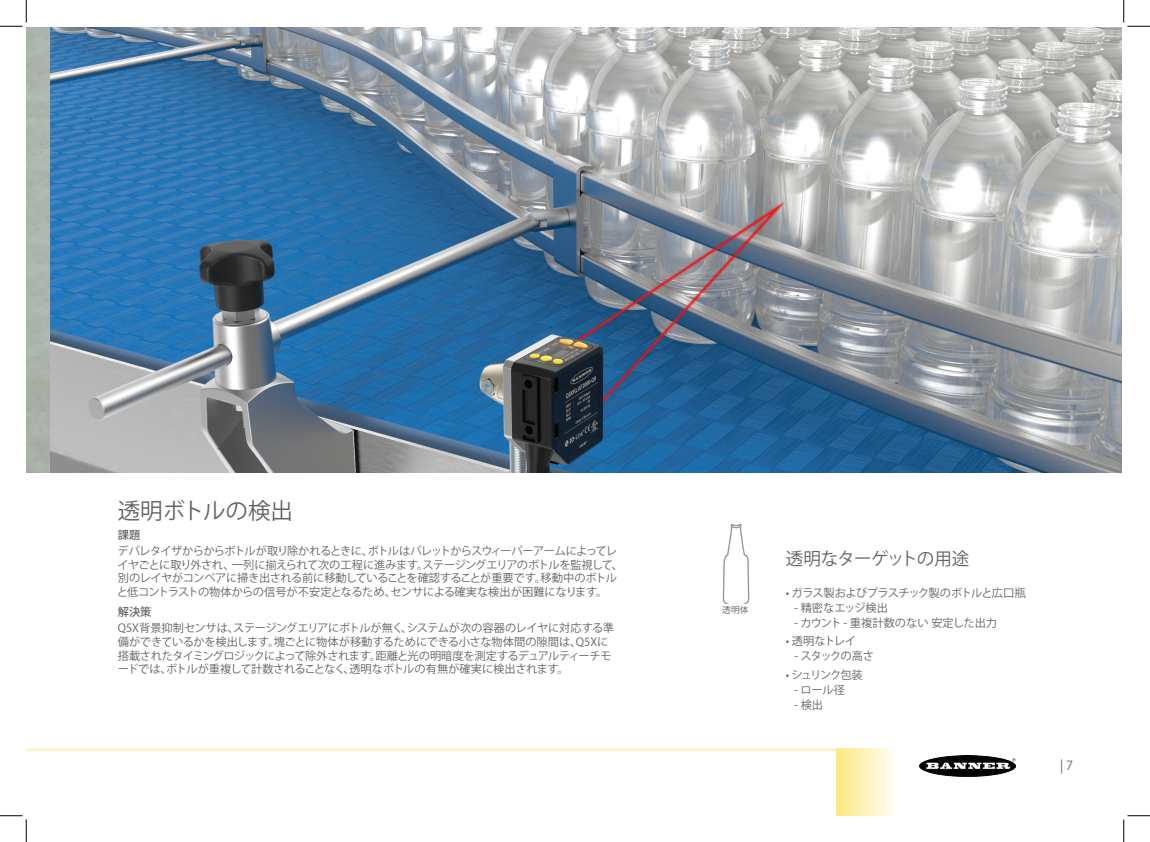
<style>
.page{position:relative;width:1150px;height:842px;background:#fff}
.page>*{position:absolute;margin:0;border:0;box-sizing:border-box;transform-origin:0 0}
.t1{font:22.5px "Koz Go Pro";color:#636366}
.t2{font:17.5px "Koz Go Pro";letter-spacing:-.04em;color:#636366}
.t3{font:12.5px "Koz Go Pro";color:#636366}
.t4{font:11.25px/13.8px "Koz Go Pro";letter-spacing:-.04em;color:#636366}
.t5{font:11.25px "Koz Go Pro";color:#636366}
.t6{font:11.25px "Koz Go Pro";letter-spacing:-.01em;color:#636366}
.t7{font:11.25px "Koz Go Pro";letter-spacing:-.08em;color:#636366}
.t8{font:11.25px "Koz Go Pro";letter-spacing:-.125em;color:#636366}
.t9{font:500 11.25px "Koz Go Pro";color:#636366}
.t10{font:8.75px "Koz Go Pro";color:#636366}
</style>
<div class="page">
<div style="left:836px;top:748px;width:61px;height:67px;background:linear-gradient(to right,#fde97f,#fefefb)"></div>
<img style="left:919px;top:755px;width:96px;height:22px">
<hr style="left:26px;top:748px;width:810px;height:2px;background:#fcd505">
<svg style="left:722px;top:525px;width:28px;height:78px"></svg>
<div style="left:26px;top:28px;width:25px;height:444px;background:#acb4ab"></div>
<svg style="left:51px;top:28px;width:1070px;height:444px;background:#748ea5"></svg>
<svg style="left:0;top:0;width:27px;height:27px"></svg>
<svg style="left:0;top:815px;width:27px;height:27px"></svg>
<svg style="left:1123px;top:0;width:27px;height:27px"></svg>
<svg style="left:1123px;top:815px;width:27px;height:27px"></svg>
<h1 class="t1" style="left:118px;top:496px;width:177px">透明ボトルの検出</h1>
<p class="t9" style="left:118px;top:527px;width:24px">課題</p>
<p class="t4" style="left:117px;top:544px;width:508px">デパレタイザからからボトルが取り除かれるときに、ボトルはパレットからスウィーパーアームによってレイヤごとに取り外され、一列に揃えられて次の工程に進みます。ステージングエリアのボトルを監視して、別のレイヤがコンベアに掃き出される前に移動していることを確認することが重要です。移動中のボトルと低コントラストの物体からの信号が不安定となるため、センサによる確実な検出が困難になります。</p>
<p class="t9" style="left:118px;top:604px;width:35px">解決策</p>
<p class="t4" style="left:118px;top:621px;width:498px">Q5X背景抑制センサは、ステージングエリアにボトルが無く、システムが次の容器のレイヤに対応する準備ができているかを検出します。塊ごとに物体が移動するためにできる小さな物体間の隙間は、Q5Xに搭載されたタイミングロジックによって除外されます。距離と光の明暗度を測定するデュアルティーチモードでは、ボトルが重複して計数されることなく、透明なボトルの有無が確実に検出されます。</p>
<p class="t10" style="left:722px;top:604px;width:28px">透明体</p>
<h2 class="t2" style="left:786px;top:547px;width:185px">透明なターゲットの用途</h2>
<p class="t4" style="left:786px;top:586px;width:241px">• ガラス製およびプラスチック製のボトルと広口瓶</p>
<p class="t6" style="left:794px;top:600px;width:95px">- 精密なエッジ検出</p>
<p class="t5" style="left:794px;top:615px;width:204px">- カウント - 重複計数のない 安定した出力</p>
<p class="t4" style="left:786px;top:634px;width:72px">• 透明なトレイ</p>
<p class="t7" style="left:795px;top:649px;width:81px">- スタックの高さ</p>
<p class="t8" style="left:786px;top:667px;width:78px">• シュリンク包装</p>
<p class="t4" style="left:794px;top:683px;width:52px">- ロール径</p>
<p class="t4" style="left:794px;top:698px;width:30px">- 検出</p>
<p class="t3" style="left:1060px;top:756px;width:14px">| 7</p>
</div>
